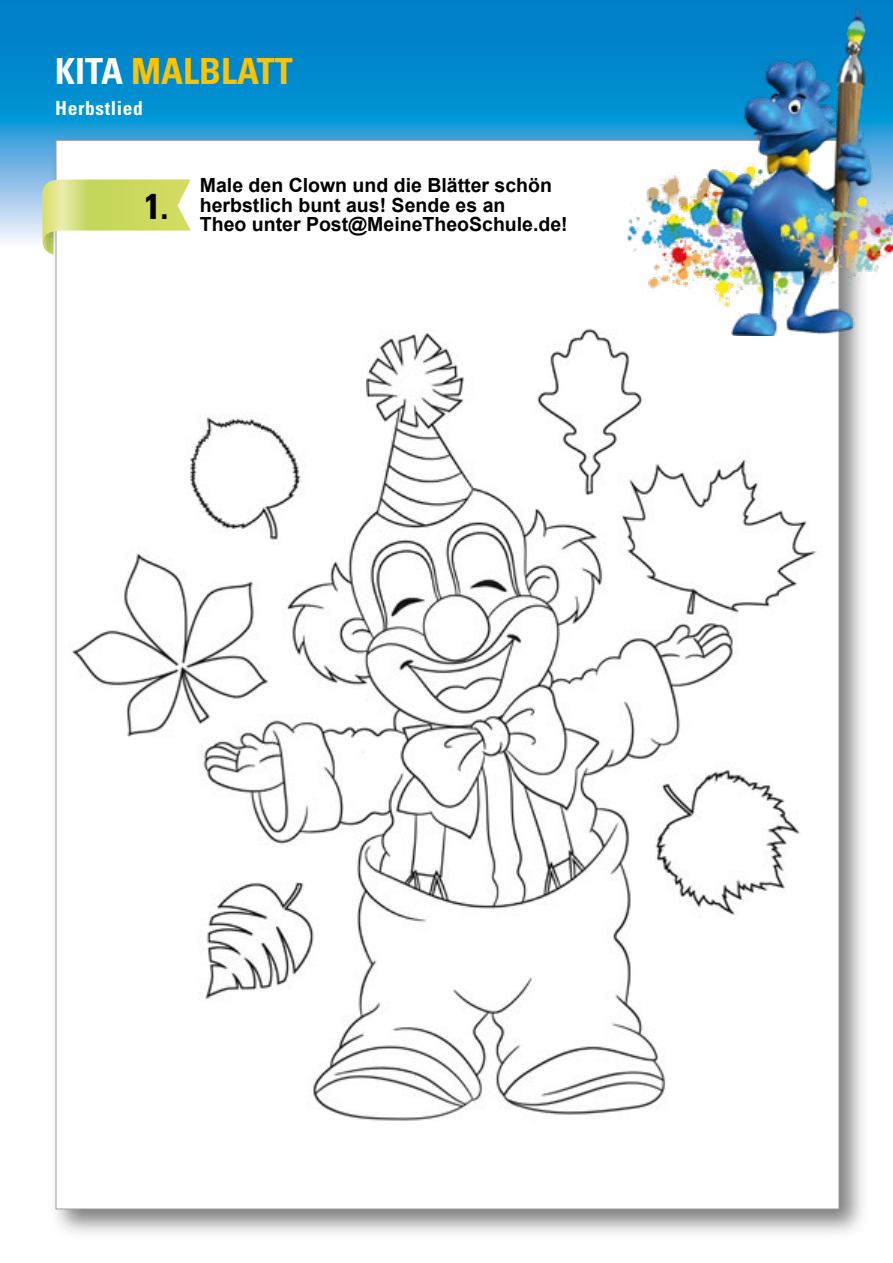
<style>
.page{position:relative;width:893px;height:1263px;background:#fff}
.page>*{position:absolute;margin:0;border:0;box-sizing:border-box;transform-origin:0 0}
.t1{font:700 condensed 36px "Univers";color:#fdc300}
.t2{font:700 condensed 36px "Univers";color:#000}
.t3{font:700 19.5px/19.5px "Arial";color:#000}
.t4{font:700 condensed 19.5px "Univers";letter-spacing:.03em;color:#fff}
.s1{color:#fff}
</style>
<div class="page">
<svg style="left:0;top:0;width:618px;height:245px;background:#0b8dcf"></svg>
<div style="left:49px;top:134px;width:821px;height:1105px;background:#000;opacity:.51"></div>
<div style="left:56px;top:140px;width:783px;height:1069px;background:#fff;border:1px solid #9d9d9c"></div>
<img style="left:43px;top:244px;width:11px;height:10px">
<svg style="left:43px;top:180px;width:147px;height:64px"></svg>
<img style="left:72px;top:328px;width:745px;height:793px">
<img style="left:618px;top:0;width:275px;height:336px">
<h1 class="t1" style="left:55px;top:49px;width:239px"><span class="s1">KITA</span> MALBLATT</h1>
<p class="t4" style="left:55px;top:96px;width:89px">Herbstlied</p>
<h1 class="t2" style="left:145px;top:184px;width:25px">1.</h1>
<p class="t3" style="left:200px;top:176px;width:369px">Male den Clown und die Blätter schön herbstlich bunt aus! Sende es an<br>Theo unter Post@MeineTheoSchule.de!</p>
</div>
